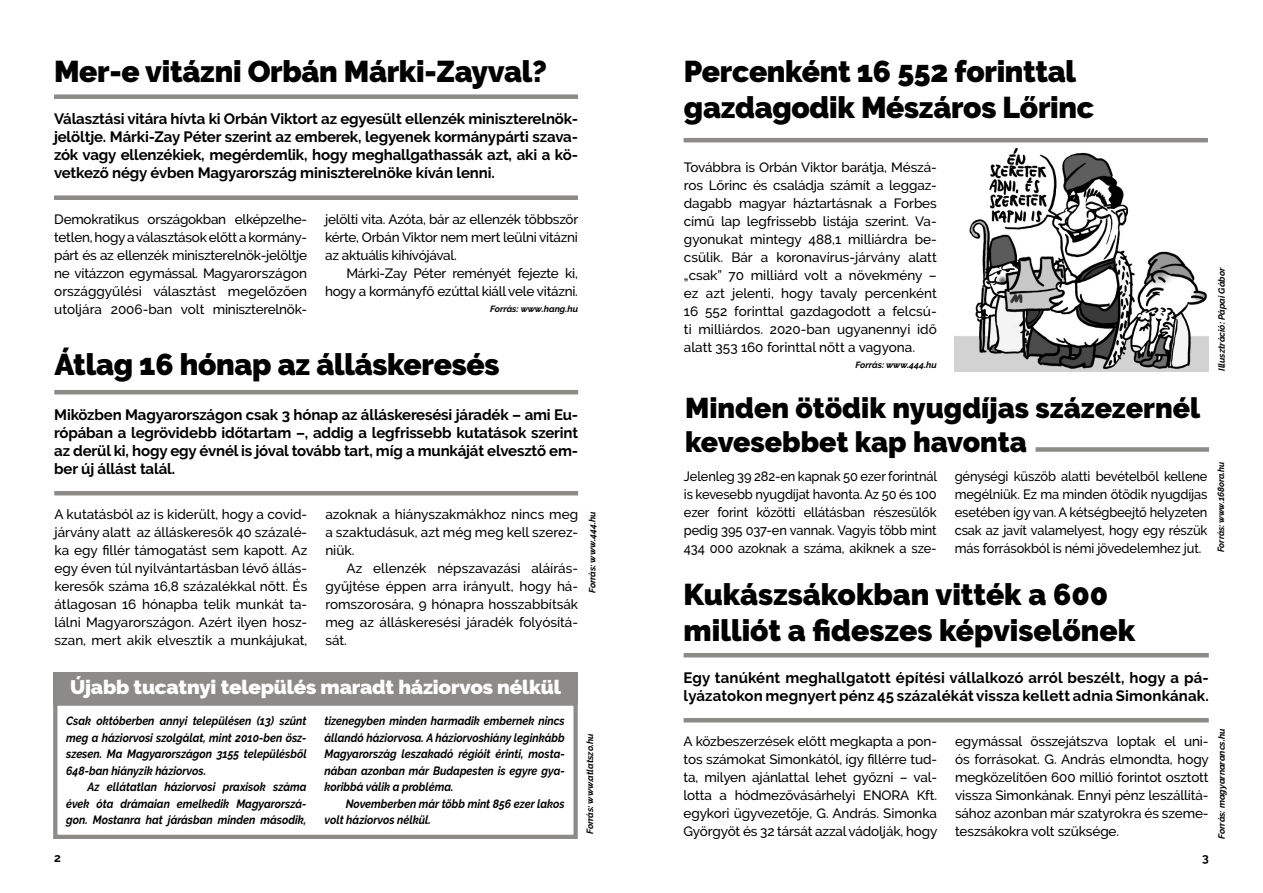
<style>
.page{position:relative;width:1263px;height:893px;background:#fff}
.page>*{position:absolute;margin:0;border:0;box-sizing:border-box;transform-origin:0 0}
.t1{font:900 30px/36px "Raleway";letter-spacing:-.01em;color:#000}
.t2{font:900 28.5px/34.2px "Raleway";color:#000}
.t3{font:900 19.5px "Raleway";letter-spacing:-.01em;color:#fff;scale:1.05 1}
.t4{font:700 15px/18px "Raleway";letter-spacing:-.005em;color:#000;text-align:justify}
.t5{font:500 13.5px/18px "Raleway";letter-spacing:-.01em;color:#000;text-align:justify}
.t6{font:500 13.5px/18px "Raleway";letter-spacing:-.01em;color:#000;text-align:justify;scale:.95 1}
.t7{font:italic 700 12px/16.5px "Raleway";color:#000;text-align:justify;scale:.9 1}
.t8{font:700 12px "Raleway";color:#000}
.t9{font:italic 700 9px "Raleway";color:#000}
.t10{font:italic 700 9px "Raleway";color:#000;scale:.95 1}
</style>
<div class="page">
<div style="left:54px;top:94px;width:524px;height:5px;background:#8c8b88"></div>
<div style="left:54px;top:195px;width:524px;height:5px;background:#8c8b88"></div>
<hr style="left:54px;top:390px;width:524px;height:4px;background:#8c8b88">
<hr style="left:54px;top:491px;width:524px;height:4px;background:#8c8b88">
<hr style="left:684px;top:138px;width:524px;height:4px;background:#8c8b88">
<div style="left:53px;top:672px;width:525px;height:32px;background:#8c8b88"></div>
<div style="left:53px;top:701px;width:525px;height:138px;border:4px solid #8c8b88"></div>
<img style="left:955px;top:149px;width:254px;height:222px">
<div style="left:1035px;top:447px;width:174px;height:5px;background:#8c8b88"></div>
<hr style="left:684px;top:653px;width:525px;height:4px;background:#8c8b88">
<hr style="left:684px;top:718px;width:525px;height:4px;background:#8c8b88">
<h1 class="t1" style="left:54px;top:54px;width:494px">Mer-e vitázni Orbán Márki-Zayval?</h1>
<p class="t4" style="left:54px;top:110px;width:525px">Választási vitára hívta ki Orbán Viktort az egyesült ellenzék miniszterelnök&shy;jelöltje. Márki-Zay Péter szerint az emberek, legyenek kormánypárti szava&shy;zók vagy ellenzékiek, megérdemlik, hogy meghallgathassák azt, aki a kö&shy;vetkező négy évben Magyarország miniszterelnöke kíván lenni.</p>
<p class="t5" style="left:54px;top:210px;width:254px;text-align:left">Demokratikus országokban elképzelhe&shy;tetlen, hogy a választások előtt a kormány&shy;párt és az ellenzék miniszterelnök-jelöltje ne vitázzon egymással. Magyarországon országgyűlési választást megelőzően utoljára 2006-ban volt miniszterelnök-</p>
<p class="t5" style="left:325px;top:210px;width:255px">jelölti vita. Azóta, bár az ellenzék többször kérte, Orbán Viktor nem mert leülni vitázni az aktuális kihívójával.</p>
<p class="t5" style="left:325px;top:264px;width:254px;text-align:right">Márki-Zay Péter reményét fejezte ki, hogy a kormányfő ezúttal kiáll vele vitázni.</p>
<p class="t9" style="left:490px;top:304px;width:89px">Forrás: www.hang.hu</p>
<h1 class="t1" style="left:55px;top:346px;width:446px">Átlag 16 hónap az álláskeresés</h1>
<p class="t4" style="left:54px;top:406px;width:525px">Miközben Magyarországon csak 3 hónap az álláskeresési járadék – ami Eu&shy;rópában a legrövidebb időtartam –, addig a legfrissebb kutatások szerint az derül ki, hogy egy évnél is jóval tovább tart, míg a munkáját elvesztő em&shy;ber új állást talál.</p>
<p class="t5" style="left:55px;top:505px;width:254px;text-align:left">A kutatásból az is kiderült, hogy a covid&shy;járvány alatt az álláskeresők 40 százalé&shy;ka egy fillér támogatást sem kapott. Az egy éven túl nyilvántartásban lévő állás&shy;keresők száma 16,8 százalékkal nőtt. És átlagosan 16 hónapba telik munkát ta&shy;lálni Magyarországon. Azért ilyen hos - szan, mert akik elvesztik a munkájukat,</p>
<p class="t5" style="left:325px;top:505px;width:254px">azoknak a hiányszakmákhoz nincs meg a szaktudásuk, azt még meg kell szerez&shy;niük.</p>
<p class="t5" style="left:325px;top:559px;width:254px;text-indent:21px">Az ellenzék népszavazási aláírás&shy;gyűjtése éppen arra irányult, hogy há&shy;romszorosára, 9 hónapra hosszabbítsák meg az álláskeresési járadék folyósítá&shy;sát.</p>
<p class="t9" style="left:587px;top:593px;width:83px;rotate:-90deg">Forrás: www.444.hu</p>
<h3 class="t3" style="left:70px;top:676px;width:469px">Újabb tucatnyi település maradt háziorvos nélkül</h3>
<p class="t7" style="left:66px;top:713px;width:269px">Csak októberben annyi településen (13) szűnt meg a háziorvosi szolgálat, mint 2010-ben ös - szesen. Ma Magyarországon 3155 településből 648-ban hiányzik háziorvos.</p>
<p class="t7" style="left:66px;top:779px;width:268px;text-indent:21px">Az ellátatlan háziorvosi praxisok száma évek óta drámaian emelkedik Magyarorszá&shy;gon. Mostanra hat járásban minden második,</p>
<p class="t7" style="left:324px;top:713px;width:268px">tizenegyben minden harmadik embernek nincs állandó háziorvosa. A háziorvoshiány leginkább Magyarország leszakadó régióit érinti, mosta&shy;nában azonban már Budapesten is egyre gya&shy;koribbá válik a probléma.</p>
<p class="t7" style="left:324px;top:795px;width:268px;text-indent:21px">Novemberben már több mint 856 ezer lakos volt háziorvos nélkül.</p>
<p class="t9" style="left:585px;top:834px;width:102px;rotate:-90deg">Forrás: www.atlatszo.hu</p>
<h1 class="t1" style="left:684px;top:54px;width:412px">Percenként 16 552 forinttal gazdagodik Mészáros Lőrinc</h1>
<p class="t5" style="left:684px;top:158px;width:254px">Továbbra is Orbán Viktor barátja, Mészá&shy;ros Lőrinc és családja számít a leggaz&shy;dagabb magyar háztartásnak a Forbes című lap legfrissebb listája szerint. Va&shy;gyonukat mintegy 488,1 milliárdra be&shy;csülik. Bár a koronavírus-járvány alatt „csak” 70 milliárd volt a növekmény – ez azt jelenti, hogy tavaly percenként 16 552 forinttal gazdagodott a felcsú&shy;ti milliárdos. 2020-ban ugyanennyi idő alatt 353 160 forinttal nőtt a vagyona.</p>
<p class="t9" style="left:855px;top:360px;width:83px">Forrás: www.444.hu</p>
<h2 class="t2" style="left:685px;top:391px;width:517px">Minden ötödik nyugdíjas százezernél kevesebbet kap havonta</h2>
<p class="t6" style="left:684px;top:467px;width:268px">Jelenleg 39 282-en kapnak 50 ezer forintnál is kevesebb nyugdíjat havonta. Az 50 és 100 ezer forint közötti ellátásban részesülők pedig 395 037-en vannak. Vagyis több mint 434 000 azoknak a száma, akiknek a sze-</p>
<p class="t6" style="left:955px;top:467px;width:268px">génységi küszöb alatti bevételből kellene megélniük. Ez ma minden ötödik nyugdíjas esetében így van. A kétségbeejtő helyzeten csak az javít valamelyest, hogy egy részük más forrásokból is némi jövedelemhez jut.</p>
<h1 class="t1" style="left:684px;top:576px;width:453px">Kukászsákokban vitték a 600 milliót a fideszes képviselőnek</h1>
<p class="t4" style="left:684px;top:669px;width:527px">Egy tanúként meghallgatott építési vállalkozó arról beszélt, hogy a pá&shy;lyázatokon megnyert pénz 45 százalékát vissza kellett adnia Simonkának.</p>
<p class="t5" style="left:684px;top:733px;width:255px">A közbeszerzések előtt megkapta a pon&shy;tos számokat Simonkától, így fillérre tud&shy;ta, milyen ajánlattal lehet győzni – val&shy;lotta a hódmezővásárhelyi ENORA Kft. egykori ügyvezetője, G. András. Simonka Györgyöt és 32 társát azzal vádolják, hogy</p>
<p class="t5" style="left:955px;top:733px;width:255px">egymással összejátszva loptak el uni&shy;ós forrásokat. G. András elmondta, hogy megközelítően 600 millió forintot osztott vissza Simonkának. Ennyi pénz leszállítá&shy;sához azonban már szatyrokra és szeme&shy;teszsákokra volt szüksége.</p>
<p class="t8" style="left:54px;top:851px;width:8px">2</p>
<p class="t8" style="left:1202px;top:851px;width:8px">3</p>
<p class="t9" style="left:1216px;top:371px;width:105px;rotate:-90deg">Illusztráció: Pápai Gábor</p>
<p class="t10" style="left:1216px;top:552px;width:97px;rotate:-90deg">Forrás: www.168ora.hu</p>
<p class="t9" style="left:1216px;top:839px;width:112px;rotate:-90deg">Forrás: magyarnarancs.hu</p>
</div>
